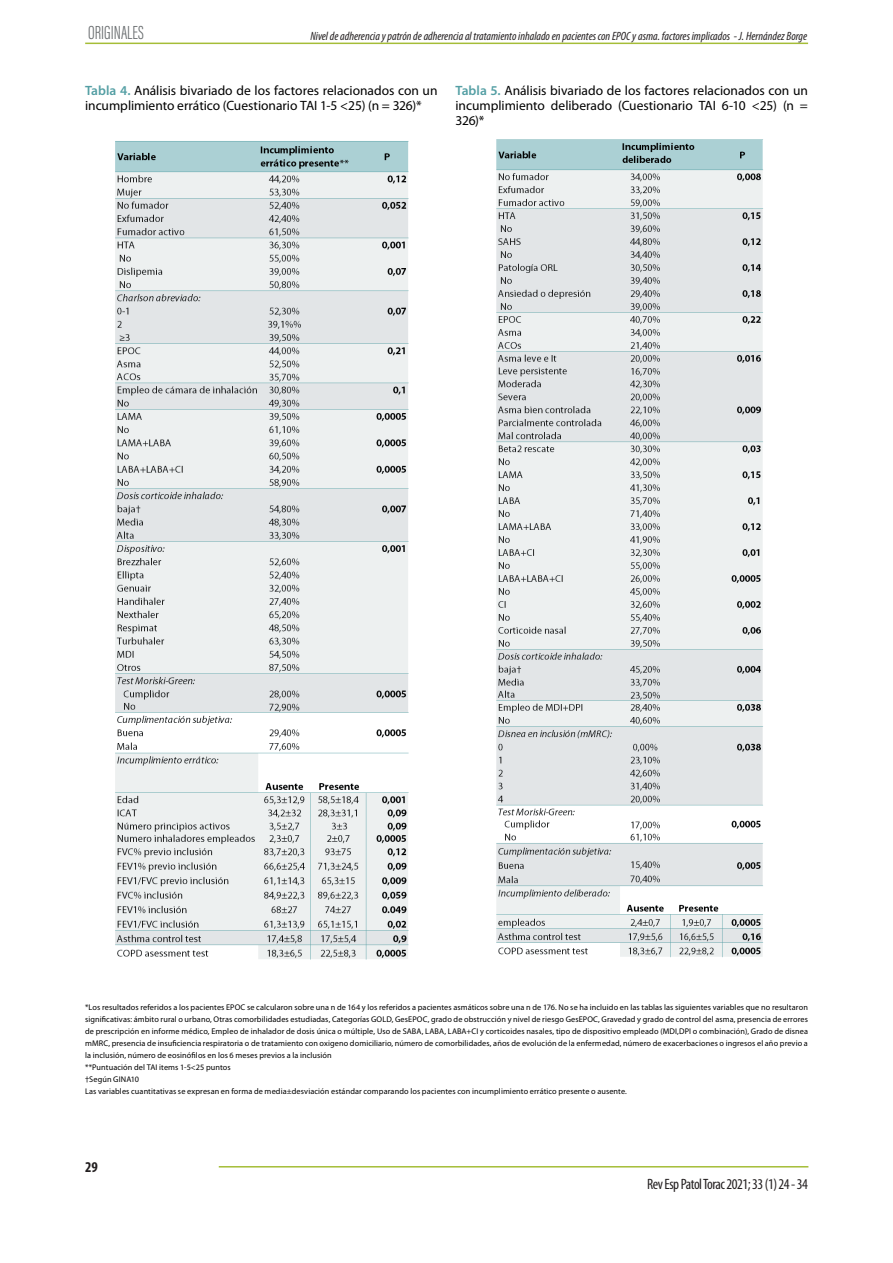
<style>
.page{position:relative;width:893px;height:1263px;background:#fff}
.page>*{position:absolute;margin:0;border:0;box-sizing:border-box;transform-origin:0 0}
.t1{font:19.5px "Acumin Variable Concept";letter-spacing:-.3em;color:#6a6e70}
.t2{font:condensed 15px "Myriad Pro";letter-spacing:-.03em;color:#231f20}
.t3{font:700 condensed 15px "Myriad Pro";color:#231f20}
.t4{font:13.5px/15px "Myriad Pro";color:#000}
.t5{font:italic condensed 12px "Myriad Pro";color:#231f20}
.t6{font:8.25px/12px "Myriad Pro";letter-spacing:.01em;color:#000}
.s1{font-weight:600;color:#549fa4}
</style>
<div class="page">
<hr style="left:85px;top:43px;width:723px;height:1px;background:#a5bd37">
<hr style="left:219px;top:1166px;width:589px;height:1px;background:#a5bd37">
<img style="left:115px;top:141px;width:294px;height:819px">
<img style="left:496px;top:139px;width:267px;height:819px">
<h1 class="t1" style="left:88px;top:19px;width:63px">ORIGINALES</h1>
<h3 class="t5" style="left:310px;top:29px;width:498px">Nivel de adherencia y patrón de adherencia al tratamiento inhalado en pacientes con EPOC y asma. factores implicados - J. Hernández Borge</h3>
<h3 class="t4" style="left:85px;top:83px;width:354px"><span class="s1">Tabla 4.</span> Análisis bivariado de los factores relacionados con un incumplimiento errático (Cuestionario TAI 1-5 &lt;25) (n = 326)*</h3>
<h3 class="t4" style="left:455px;top:83px;width:354px;text-align:justify"><span class="s1">Tabla 5.</span> Análisis bivariado de los factores relacionados con un incumplimiento deliberado (Cuestionario TAI 6-10 &lt;25) (n = 326)*</h3>
<p class="t6" style="left:85px;top:1001px;width:724px">*Los resultados referidos a los pacientes EPOC se calcularon sobre una n de 164 y los referidos a pacientes asmáticos sobre una n de 176. No se ha incluido en las tablas las siguientes variables que no resultaron significativas: ámbito rural o urbano, Otras comorbilidades estudiadas, Categorías GOLD, GesEPOC, grado de obstrucción y nivel de riesgo GesEPOC, Gravedad y grado de control del asma, presencia de errores de prescripción en informe médico, Empleo de inhalador de dosis única o múltiple, Uso de SABA, LABA, LABA+CI y corticoides nasales, tipo de dispositivo empleado (MDI,DPI o combinación), Grado de disnea mMRC, presencia de insuficiencia respiratoria o de tratamiento con oxigeno domiciliario, número de comorbilidades, años de evolución de la enfermedad, número de exacerbaciones o ingresos el año previo a la inclusión, número de eosinófilos en los 6 meses previos a la inclusión<br>**Puntuación del TAI items 1-5&lt;25 puntos<br>†Según GINA10<br>Las variables cuantitativas se expresan en forma de media±desviación estándar comparando los pacientes con incumplimiento errático presente o ausente.</p>
<h2 class="t3" style="left:85px;top:1158px;width:14px">29</h2>
<h2 class="t2" style="left:647px;top:1175px;width:162px">Rev Esp Patol Torac 2021; 33 (1) 24 - 34</h2>
</div>
